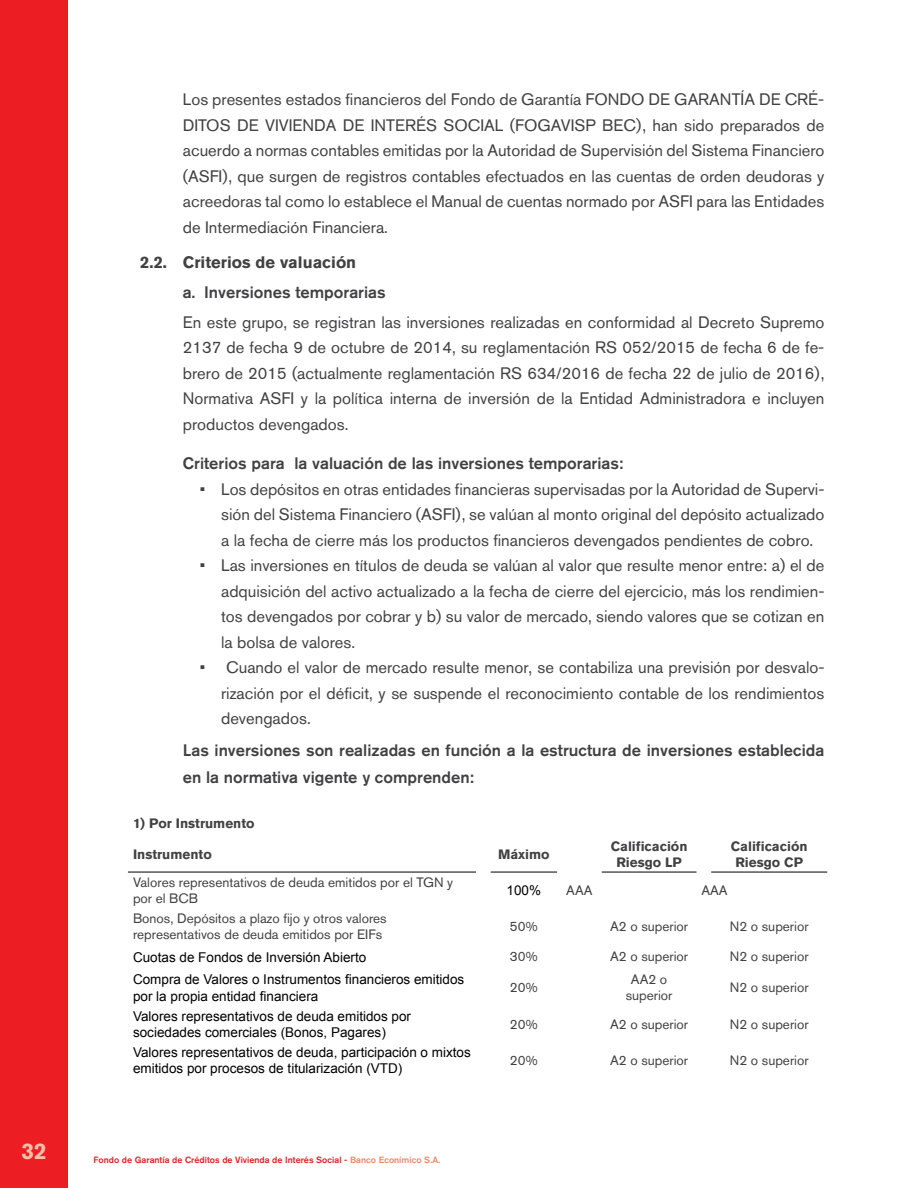
<style>
.page{position:relative;width:918px;height:1188px;background:#fff}
.page>*{position:absolute;margin:0;border:0;box-sizing:border-box;transform-origin:0 0}
.t1{font:700 22.5px "Akzidenz Grotesk BQ";color:#fbbea7}
.t2{font:16.5px/25.5px "Akzidenz Grotesk BQ";color:#414042;text-align:justify}
.t3{font:500 16.5px/27px "Akzidenz Grotesk BQ";color:#414042}
.t4{font:700 16.5px "Akzidenz Grotesk BQ";color:#414042}
.t5{font:13.5px/16.2px "Arial";color:#000}
.t6{font:13.5px/16.2px "Akzidenz Grotesk BQ";color:#414042}
.t7{font:700 13.5px/16.2px "Akzidenz Grotesk BQ";color:#414042;text-align:center}
.t8{font:500 9px "Akzidenz Grotesk BQ";color:#ed1d24}
.s1{color:#f58465}
</style>
<div class="page">
<div style="left:0;top:0;width:68px;height:1188px;background:#ed1d24"></div>
<hr style="left:128px;top:872px;width:348px;height:1px;background:#000">
<hr style="left:491px;top:872px;width:66px;height:1px;background:#000">
<hr style="left:602px;top:872px;width:95px;height:1px;background:#000">
<hr style="left:711px;top:872px;width:116px;height:1px;background:#000">
<h1 class="t1" style="left:21px;top:1138px;width:27px">32</h1>
<p class="t2" style="left:183px;top:87px;width:643px">Los presentes estados financieros del Fondo de Garantía FONDO DE GARANTÍA DE CRÉ-DITOS DE VIVIENDA DE INTERÉS SOCIAL (FOGAVISP BEC), han sido preparados de acuerdo a normas contables emitidas por la Autoridad de Supervisión del Sistema Financiero (ASFI), que surgen de registros contables efectuados en las cuentas de orden deudoras y acreedoras tal como lo establece el Manual de cuentas normado por ASFI para las Entidades de Intermediación Financiera.</p>
<p class="t4" style="left:140px;top:253px;width:217px">2.2. Criterios de valuación</p>
<p class="t3" style="left:183px;top:278px;width:204px">a. Inversiones temporarias</p>
<p class="t2" style="left:183px;top:309px;width:643px">En este grupo, se registran las inversiones realizadas en conformidad al Decreto Supremo 2137 de fecha 9 de octubre de 2014, su reglamentación RS 052/2015 de fecha 6 de fe&shy;brero de 2015 (actualmente reglamentación RS 634/2016 de fecha 22 de julio de 2016), Normativa ASFI y la política interna de inversión de la Entidad Administradora e incluyen productos devengados.</p>
<p class="t3" style="left:183px;top:450px;width:442px">Criterios para la valuación de las inversiones temporarias:</p>
<p class="t2" style="left:221px;top:476px;width:605px;text-indent:-21px">• Los depósitos en otras entidades financieras supervisadas por la Autoridad de Supervi&shy;sión del Sistema Financiero (ASFI), se valúan al monto original del depósito actualizado a la fecha de cierre más los productos financieros devengados pendientes de cobro.</p>
<p class="t2" style="left:221px;top:553px;width:605px;text-indent:-21px">• Las inversiones en títulos de deuda se valúan al valor que resulte menor entre: a) el de adquisición del activo actualizado a la fecha de cierre del ejercicio, más los rendimien&shy;tos devengados por cobrar y b) su valor de mercado, siendo valores que se cotizan en la bolsa de valores.</p>
<p class="t2" style="left:221px;top:655px;width:605px;text-indent:-21px">• Cuando el valor de mercado resulte menor, se contabiliza una previsión por desvalo&shy;rización por el déficit, y se suspende el reconocimiento contable de los rendimientos devengados.</p>
<p class="t3" style="left:183px;top:736px;width:643px">Las inversiones son realizadas en función a la estructura de inversiones establecida en la normativa vigente y comprenden:</p>
<p class="t7" style="left:133px;top:815px;width:123px">1) Por Instrumento</p>
<p class="t7" style="left:133px;top:846px;width:80px">Instrumento</p>
<p class="t7" style="left:498px;top:846px;width:53px">Máximo</p>
<p class="t7" style="left:611px;top:838px;width:78px">Calificación<br>Riesgo LP</p>
<p class="t7" style="left:731px;top:838px;width:78px">Calificación<br>Riesgo CP</p>
<p class="t6" style="left:133px;top:874px;width:322px">Valores representativos de deuda emitidos por el TGN y por el BCB</p>
<p class="t5" style="left:507px;top:882px;width:36px">100%</p>
<p class="t6" style="left:566px;top:882px;width:28px">AAA</p>
<p class="t6" style="left:701px;top:882px;width:28px">AAA</p>
<p class="t6" style="left:133px;top:910px;width:255px">Bonos, Depósitos a plazo fijo y otros valores representativos de deuda emitidos por EIFs</p>
<p class="t6" style="left:510px;top:918px;width:29px">50%</p>
<p class="t6" style="left:610px;top:918px;width:79px">A2 o superior</p>
<p class="t6" style="left:730px;top:918px;width:80px">N2 o superior</p>
<p class="t5" style="left:133px;top:949px;width:235px">Cuotas de Fondos de Inversión Abierto</p>
<p class="t6" style="left:510px;top:949px;width:29px">30%</p>
<p class="t6" style="left:610px;top:949px;width:79px">A2 o superior</p>
<p class="t6" style="left:730px;top:949px;width:80px">N2 o superior</p>
<p class="t5" style="left:133px;top:972px;width:333px">Compra de Valores o Instrumentos financieros emitidos por la propia entidad financiera</p>
<p class="t6" style="left:510px;top:979px;width:29px">20%</p>
<p class="t6" style="left:626px;top:971px;width:48px;text-align:center">AA2 o superior</p>
<p class="t6" style="left:730px;top:979px;width:80px">N2 o superior</p>
<p class="t5" style="left:133px;top:1008px;width:280px">Valores representativos de deuda emitidos por sociedades comerciales (Bonos, Pagares)</p>
<p class="t6" style="left:510px;top:1016px;width:29px">20%</p>
<p class="t6" style="left:610px;top:1016px;width:79px">A2 o superior</p>
<p class="t6" style="left:730px;top:1016px;width:80px">N2 o superior</p>
<p class="t5" style="left:133px;top:1044px;width:339px">Valores representativos de deuda, participación o mixtos emitidos por procesos de titularización (VTD)</p>
<p class="t6" style="left:510px;top:1052px;width:29px">20%</p>
<p class="t6" style="left:610px;top:1052px;width:79px">A2 o superior</p>
<p class="t6" style="left:730px;top:1052px;width:80px">N2 o superior</p>
<p class="t8" style="left:94px;top:1155px;width:348px">Fondo de Garantía de Créditos de Vivienda de Interés Social - <span class="s1">Banco Econímico S.A.</span></p>
</div>
